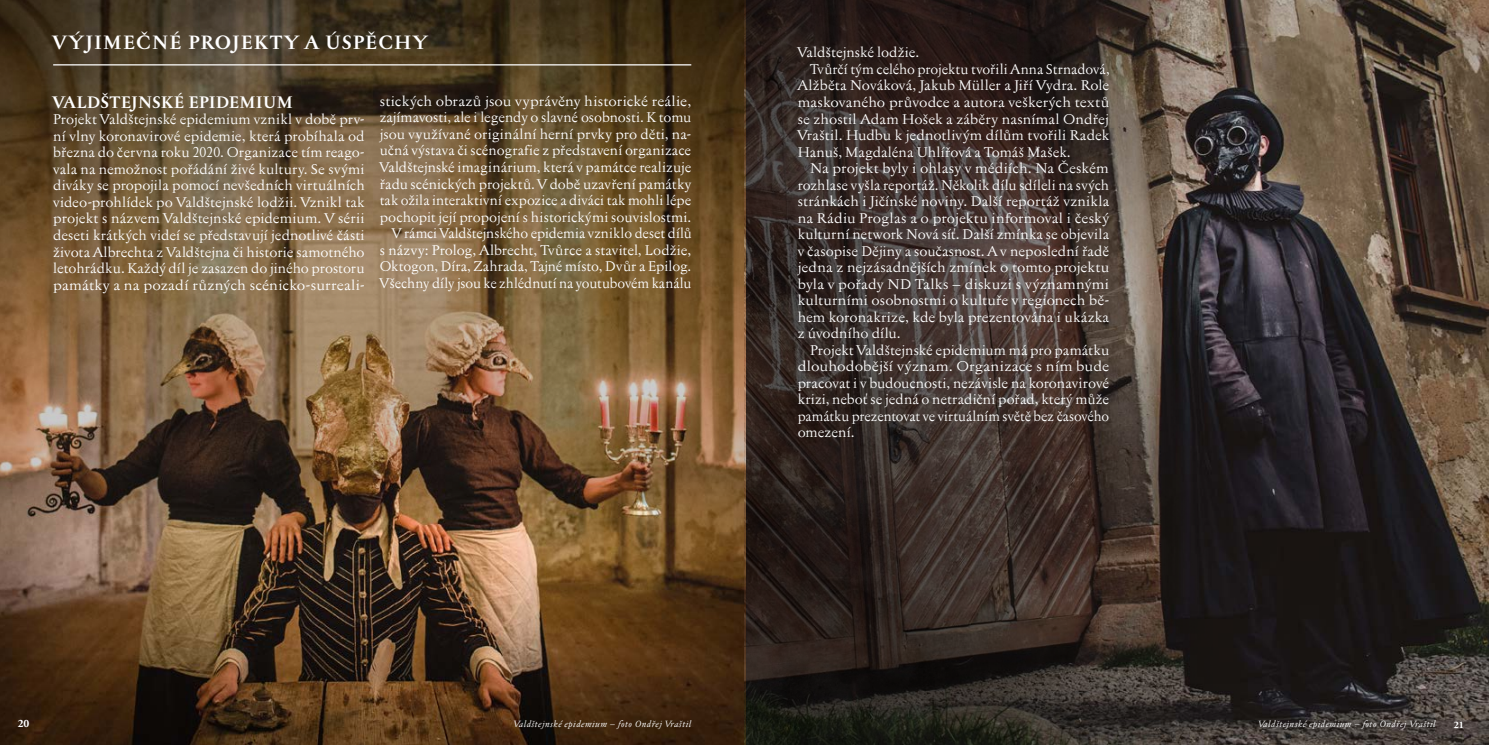
<style>
.page{position:relative;width:1489px;height:745px;background:#fff}
.page>*{position:absolute;margin:0;border:0;box-sizing:border-box;transform-origin:0 0}
.t1{font:700 18.75px "Jannon Text CE";letter-spacing:.08em;color:#fff}
.t2{font:700 16.25px "Jannon Text CE";letter-spacing:.035em;color:#fff}
.t3{font:13.75px/16.5px "Jannon Text CE";color:#fff;text-align:justify}
.t4{font:13.75px/16.5px "Jannon Text CE";color:#fff;text-align:right;scale:1.04 1}
.t5{font:13.75px "Jannon Text CE";color:#fff;scale:.95 1}
.t6{font:13.75px "Jannon Text CE";color:#fff;scale:1.06 1}
.t7{font:700 11.25px "Adobe Garamond Pro";color:#fff}
.t8{font:700 10px "Adobe Garamond Pro";color:#fff}
.t9{font:italic 8.75px "Jannon Text CE";letter-spacing:.05em;color:#fff}
</style>
<div class="page">
<img style="left:744px;top:0;width:744px;height:744px">
<img style="left:0;top:0;width:744px;height:744px">
<hr style="left:53px;top:64px;width:638px;height:1px;background:#fff">
<h1 class="t1" style="left:53px;top:31px;width:375px">V ÝJIMEČNÉ PROJEKTY A ÚSPĚCHY</h1>
<p class="t2" style="left:53px;top:92px;width:241px">VALDŠTEJNSKÉ EPIDEMIUM</p>
<p class="t3" style="left:53px;top:112px;width:313px">Projekt Valdštejnské epidemium vznikl v době prv&shy;ní vlny koronavirové epidemie, která probíhala od března do června roku 2020. Organizace tím reago&shy;vala na nemožnost pořádání živé kultury. Se svými diváky se propojila pomocí nevšedních virtuálních video-prohlídek po Valdštejnské lodžii. Vznikl tak projekt s názvem Valdštejnské epidemium. V sérii deseti krátkých videí se představují jednotlivé části života Albrechta z Valdštejna či historie samotného letohrádku. Každý díl je zasazen do jiného prostoru památky a na pozadí různých scénicko-surreali-</p>
<p class="t4" style="left:380px;top:93px;width:302px">stických obrazů jsou vyprávěny historické reálie, zajímavosti, ale i legendy o slavné osobnosti. K tomu jsou využívané originální herní prvky pro děti, na&shy;učná výstava či scénografie z představení organizace Valdštejnské imaginárium, která v památce realizuje řadu scénických projektů. V době uzavření památky tak ožila interaktivní expozice a diváci tak mohli lépe pochopit její propojení s historickými souvislostmi.<br>V rámci Valdštejnského epidemia vzniklo deset dílů<br>s názvy: Prolog, Albrecht, Tvůrce a stavitel, Lodžie, Oktogon, Díra, Zahrada, Tajné místo, Dvůr a Epilog.<br>Všechny díly jsou ke zhlédnutí na youtubovém kanálu</p>
<p class="t3" style="left:797px;top:45px;width:123px">Valdštejnské lodžie.</p>
<p class="t3" style="left:810px;top:61px;width:301px">Tvůrčí tým celého projektu tvořili Anna Strnadová,</p>
<p class="t3" style="left:797px;top:78px;width:313px">Alžběta Nováková, Jakub Müller a Jiří Vydra. Role</p>
<p class="t4" style="left:797px;top:94px;width:301px">maskovaného průvodce a autora veškerých textů</p>
<p class="t3" style="left:797px;top:111px;width:313px">se zhostil Adam Hošek a záběry nasnímal Ondřej</p>
<p class="t3" style="left:797px;top:127px;width:313px">Vraštil. Hudbu k jednotlivým dílům tvořili Radek</p>
<p class="t3" style="left:797px;top:144px;width:274px">Hanuš, Magdaléna Uhlířová a Tomáš Mašek.</p>
<p class="t3" style="left:810px;top:160px;width:300px">Na projekt byly i ohlasy v médiích. Na Českém</p>
<p class="t3" style="left:797px;top:177px;width:313px">rozhlase vyšla reportáž. Několik dílu sdíleli na svých</p>
<p class="t3" style="left:797px;top:193px;width:313px">stránkách i Jičínské noviny. Další reportáž vznikla</p>
<p class="t4" style="left:797px;top:210px;width:301px">na Rádiu Proglas a o projektu informoval i český</p>
<p class="t3" style="left:797px;top:226px;width:313px">kulturní network Nová síť. Další zmínka se objevila</p>
<p class="t3" style="left:797px;top:243px;width:313px">v časopise Dějiny a současnost. A v neposlední řadě</p>
<p class="t3" style="left:797px;top:259px;width:313px">jedna z nejzásadnějších zmínek o tomto projektu</p>
<p class="t4" style="left:797px;top:276px;width:301px">byla v pořady ND Talks – diskuzi s významnými</p>
<p class="t3" style="left:797px;top:292px;width:313px">kulturními osobnostmi o kultuře v regionech bě-</p>
<p class="t3" style="left:797px;top:309px;width:313px">hem koronakrize, kde byla prezentována i ukázka</p>
<p class="t3" style="left:797px;top:325px;width:104px">z úvodního dílu.</p>
<p class="t3" style="left:810px;top:342px;width:300px">Projekt Valdštejnské epidemium má pro památku</p>
<p class="t6" style="left:797px;top:358px;width:295px">dlouhodobější význam. Organizace s ním bude</p>
<p class="t3" style="left:797px;top:375px;width:313px">pracovat i v budoucnosti, nezávisle na koronavirové</p>
<p class="t3" style="left:797px;top:391px;width:313px">krizi, neboť se jedná o netradiční pořad, který může</p>
<p class="t5" style="left:797px;top:408px;width:329px">památku prezentovat ve virtuálním světě bez časového</p>
<p class="t3" style="left:797px;top:424px;width:58px">omezení.</p>
<p class="t7" style="left:18px;top:716px;width:13px">20</p>
<p class="t9" style="left:1257px;top:717px;width:179px">Valdštejnské epidemium – foto Ondřej Vraštil</p>
<p class="t8" style="left:1453px;top:718px;width:12px">21</p>
<p class="t9" style="left:513px;top:717px;width:179px">Valdštejnské epidemium – foto Ondřej Vraštil</p>
</div>
